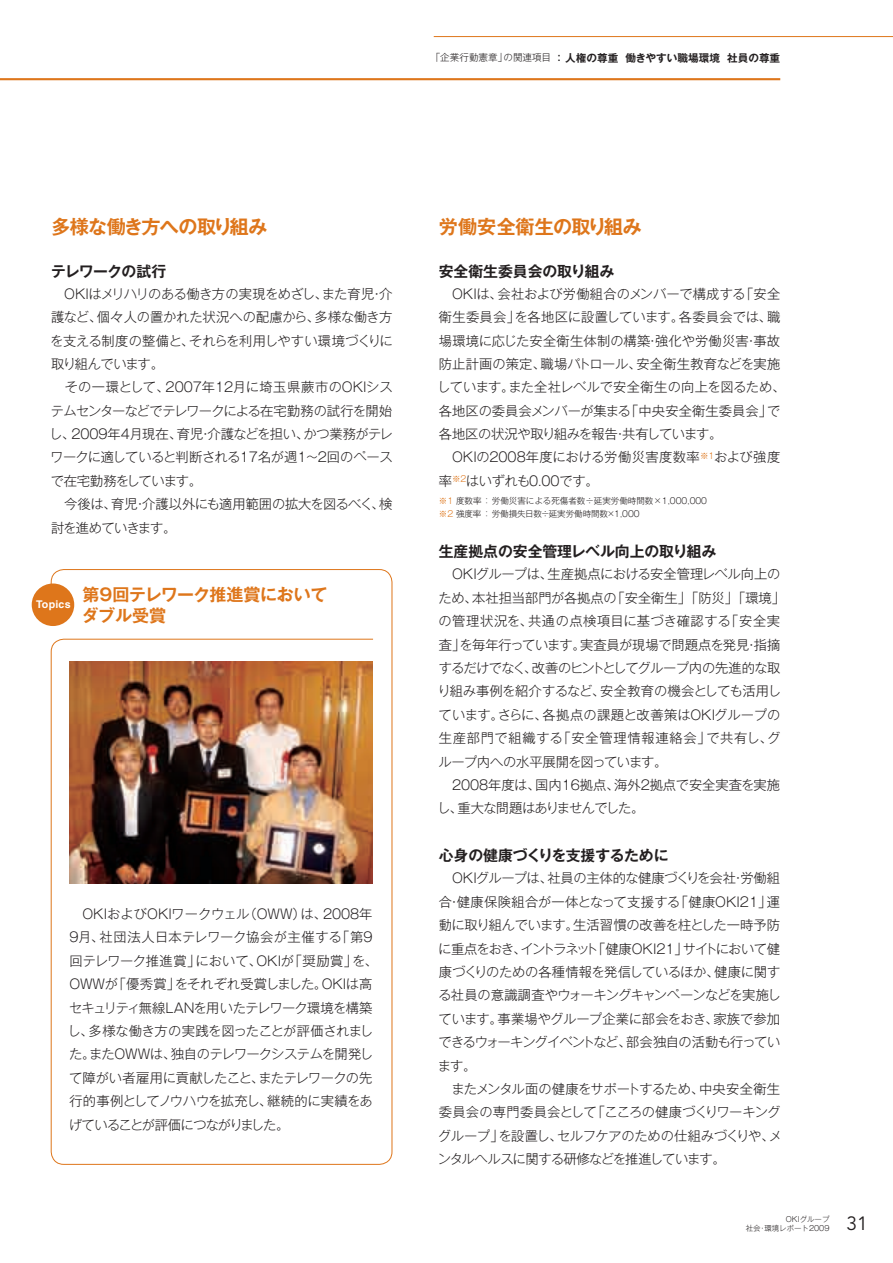
<style>
.page{position:relative;width:893px;height:1263px;background:#fff}
.page>*{position:absolute;margin:0;border:0;box-sizing:border-box;transform-origin:0 0}
.t1{font:700 19.2px "Gothic MB101 Pro De";letter-spacing:-.035em;color:#de761b}
.t2{font:19.2px "Avenir";color:#231f20}
.t3{font:700 16.95px/21.3px "Gothic MB101 Pro De";letter-spacing:-.01em;color:#de761b}
.t4{font:700 14.85px "Gothic MB101 Pro De";letter-spacing:-.005em;color:#231f20}
.t5{font:700 14.85px "Gothic MB101 Pro De";letter-spacing:-.045em;color:#231f20}
.t6{font:300 13.35px/23.4px "Gothic MB101 Pro";letter-spacing:-.02em;color:#231f20}
.t7{font:700 10.65px "Gothic MB101 Pro De";color:#231f20}
.t8{font:700 10.65px "Helvetica";letter-spacing:.02em;color:#fff}
.t9{font:300 8.55px/12.8px "Gothic MB101 Pro";color:#231f20}
.t10{font:300 7.5px/9.6px "Gothic MB101 Pro";color:#231f20;text-align:right}
.s1{font-family:"Gothic MB101 Pro";font-weight:300;font-size:9.6px}
.s2{font-family:"Gothic MB101 Pro";font-weight:500}
.s3{color:#de761b}
</style>
<div class="page">
<svg style="left:50px;top:569px;width:343px;height:596px"></svg>
<hr style="left:0;top:78px;width:780px;height:2px;background:#de761b">
<img style="left:69px;top:662px;width:304px;height:222px">
<div style="left:32px;top:583px;width:42px;height:43px;background:#de761b;border-radius:50%"></div>
<hr style="left:434px;top:36px;width:459px;height:1px;background:#de761b">
<p class="t7" style="left:431px;top:49px;width:351px"><span class="s1">「企業行動憲章」の関連項目</span> <span class="s2">：</span> 人権の尊重 働きやすい職場環境 社員の尊重</p>
<h1 class="t1" style="left:51px;top:210px;width:218px">多様な働き方への取り組み</h1>
<p class="t5" style="left:51px;top:259px;width:117px">テレワークの試行</p>
<p class="t6" style="left:49px;top:280px;width:345px">　OKIはメリハリのある働き方の実現をめざし、また育児・介護など、個々人の置かれた状況への配慮から、多様な働き方を支える制度の整備と、それらを利用しやすい環境づくりに取り組んでいます。<br>　その一環として、2007年12月に埼玉県蕨市のOKIシステムセンターなどでテレワークによる在宅勤務の試行を開始し、2009年4月現在、育児・介護などを担い、かつ業務がテレワークに適していると判断される17名が週1～2回のペースで在宅勤務をしています。<br>　今後は、育児・介護以外にも適用範囲の拡大を図るべく、検討を進めていきます。</p>
<p class="t8" style="left:36px;top:598px;width:36px">Topics</p>
<p class="t3" style="left:82px;top:581px;width:247px">第9回テレワーク推進賞においてダブル受賞</p>
<p class="t6" style="left:68px;top:900px;width:312px">　OKIおよびOKIワークウェル（OWW）は、2008年<br>9月、社団法人日本テレワーク協会が主催する「第9回テレワーク推進賞」において、OKIが「奨励賞」を、<br>OWWが「優秀賞」をそれぞれ受賞しました。OKIは高セキュリティ無線LANを用いたテレワーク環境を構築し、多様な働き方の実践を図ったことが評価されました。またOWWは、独自のテレワークシステムを開発して障がい者雇用に貢献したこと、またテレワークの先行的事例としてノウハウを拡充し、継続的に実績をあげていることが評価につながりました。</p>
<h1 class="t1" style="left:439px;top:210px;width:204px">労働安全衛生の取り組み</h1>
<p class="t4" style="left:439px;top:259px;width:177px">安全衛生委員会の取り組み</p>
<p class="t6" style="left:437px;top:280px;width:350px">　OKIは、会社および労働組合のメンバーで構成する「安全衛生委員会」を各地区に設置しています。各委員会では、職場環境に応じた安全衛生体制の構築・強化や労働災害・事故防止計画の策定、職場パトロール、安全衛生教育などを実施しています。また全社レベルで安全衛生の向上を図るため、各地区の委員会メンバーが集まる「中央安全衛生委員会」で各地区の状況や取り組みを報告・共有しています。<br>　OKIの2008年度における労働災害度数率<sup>※1</sup>および強度率<sup>※2</sup>はいずれも0.00です。</p>
<p class="t9" style="left:439px;top:493px;width:270px"><span class="s3">※1</span> 度数率 ： 労働災害による死傷者数÷延実労働時間数×1,000,000 <span class="s3">※2</span> 強度率 ： 労働損失日数÷延実労働時間数×1,000</p>
<p class="t4" style="left:439px;top:539px;width:279px">生産拠点の安全管理レベル向上の取り組み</p>
<p class="t6" style="left:437px;top:561px;width:349px">　OKIグループは、生産拠点における安全管理レベル向上のため、本社担当部門が各拠点の「安全衛生」「防災」「環境」の管理状況を、共通の点検項目に基づき確認する「安全実査」を毎年行っています。実査員が現場で問題点を発見・指摘するだけでなく、改善のヒントとしてグループ内の先進的な取り組み事例を紹介するなど、安全教育の機会としても活用しています。さらに、各拠点の課題と改善策はOKIグループの生産部門で組織する「安全管理情報連絡会」で共有し、グループ内への水平展開を図っています。<br>　2008年度は、国内16拠点、海外2拠点で安全実査を実施し、重大な問題はありませんでした。</p>
<p class="t4" style="left:439px;top:843px;width:231px">心身の健康づくりを支援するために</p>
<p class="t6" style="left:438px;top:865px;width:346px">　OKIグループは、社員の主体的な健康づくりを会社・労働組合・健康保険組合が一体となって支援する「健康OKI21」運動に取り組んでいます。生活習慣の改善を柱とした一時予防に重点をおき、イントラネット「健康OKI21」サイトにおいて健康づくりのための各種情報を発信しているほか、健康に関する社員の意識調査やウォーキングキャンペーンなどを実施しています。事業場やグループ企業に部会をおき、家族で参加できるウォーキングイベントなど、部会独自の活動も行っています。<br>　またメンタル面の健康をサポートするため、中央安全衛生委員会の専門委員会として「こころの健康づくりワーキンググループ」を設置し、セルフケアのための仕組みづくりや、メンタルヘルスに関する研修などを推進しています。</p>
<p class="t10" style="left:746px;top:1213px;width:85px">OKIグループ<br>社会・環境レポート2009</p>
<h1 class="t2" style="left:847px;top:1213px;width:23px">31</h1>
</div>
